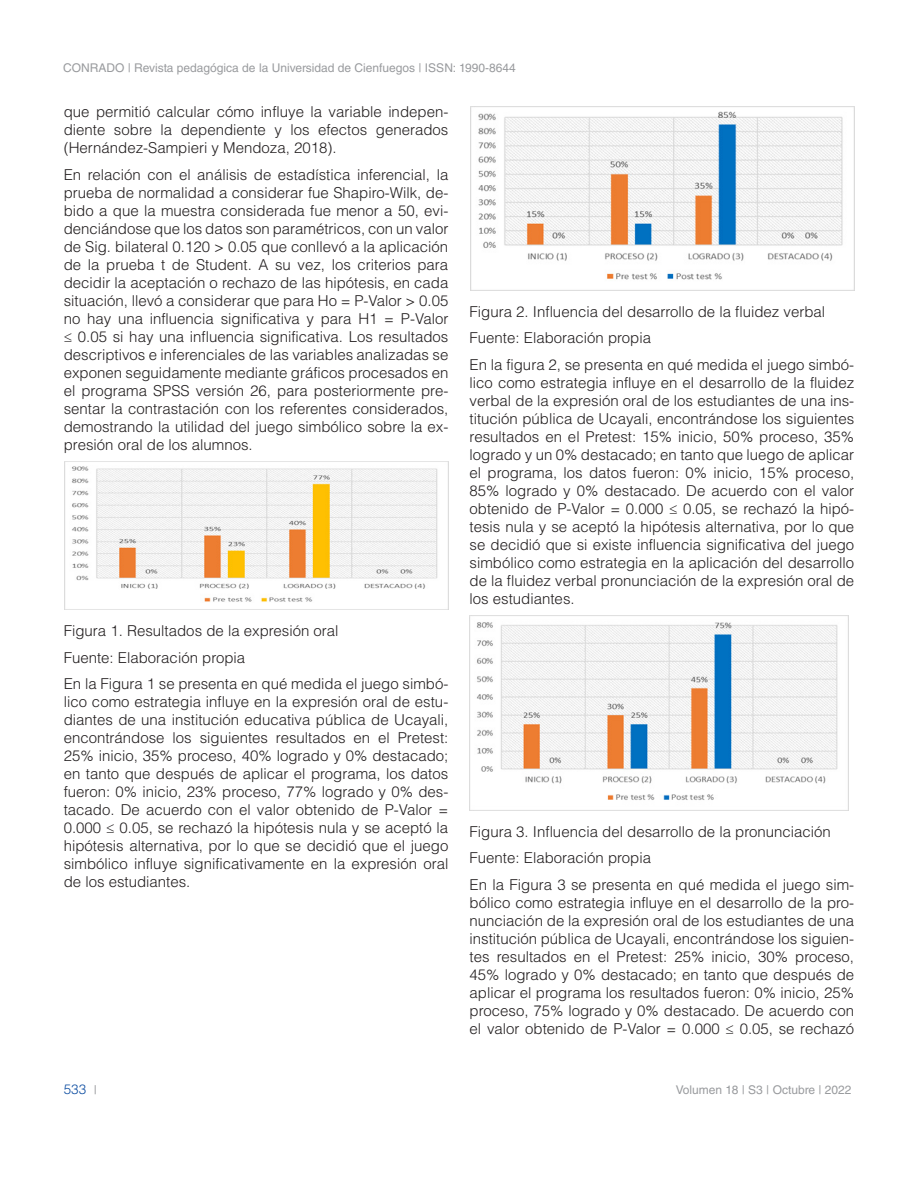
<style>
.page{position:relative;width:918px;height:1188px;background:#fff}
.page>*{position:absolute;margin:0;border:0;box-sizing:border-box;transform-origin:0 0}
.TEXTO{font:300 15px/18px "Helvetica LT Std";color:#231f20;text-align:justify}
.t1{font:300 13.5px "Helvetica LT Std";color:#0d4da1}
.t2{font:12px "Helvetica LT Std";color:#999b9e}
.s1{font-weight:400;font-size:12px;color:#999b9e}
</style>
<div class="page">
<img style="left:64px;top:461px;width:384px;height:149px">
<img style="left:470px;top:107px;width:384px;height:183px">
<img style="left:470px;top:615px;width:378px;height:185px">
<p class="t2" style="left:63px;top:61px;width:454px">CONRADO | Revista pedagógica de la Universidad de Cienfuegos | ISSN: 1990-8644</p>
<p class="TEXTO" style="left:64px;top:103px;width:386px">que permitió calcular cómo influye la variable indepen&shy;diente sobre la dependiente y los efectos generados (Hernández-Sampieri y Mendoza, 2018).</p>
<p class="TEXTO" style="left:64px;top:165px;width:386px">En relación con el análisis de estadística inferencial, la prueba de normalidad a considerar fue Shapiro-Wilk, de&shy;bido a que la muestra considerada fue menor a 50, evi&shy;denciándose que los datos son paramétricos, con un valor de Sig. bilateral 0.120 &gt; 0.05 que conllevó a la aplicación de la prueba t de Student. A su vez, los criterios para decidir la aceptación o rechazo de las hipótesis, en cada situación, llevó a considerar que para Ho = P-Valor &gt; 0.05 no hay una influencia significativa y para H1 = P-Valor ≤ 0.05 si hay una influencia significativa. Los resultados descriptivos e inferenciales de las variables analizadas se exponen seguidamente mediante gráficos procesados en el programa SPSS versión 26, para posteriormente pre&shy;sentar la contrastación con los referentes considerados, demostrando la utilidad del juego simbólico sobre la ex&shy;presión oral de los alumnos.</p>
<p class="TEXTO" style="left:64px;top:622px;width:276px">Figura 1. Resultados de la expresión oral</p>
<p class="TEXTO" style="left:64px;top:648px;width:183px">Fuente: Elaboración propia</p>
<p class="TEXTO" style="left:64px;top:675px;width:386px">En la Figura 1 se presenta en qué medida el juego simbó&shy;lico como estrategia influye en la expresión oral de estu&shy;diantes de una institución educativa pública de Ucayali, encontrándose los siguientes resultados en el Pretest:<br>25% inicio, 35% proceso, 40% logrado y 0% destacado; en tanto que después de aplicar el programa, los datos fueron: 0% inicio, 23% proceso, 77% logrado y 0% des&shy;tacado. De acuerdo con el valor obtenido de P-Valor = 0.000 ≤ 0.05, se rechazó la hipótesis nula y se aceptó la hipótesis alternativa, por lo que se decidió que el juego simbólico influye significativamente en la expresión oral de los estudiantes.</p>
<p class="t1" style="left:64px;top:1081px;width:35px">533 <span class="s1">|</span></p>
<p class="TEXTO" style="left:470px;top:302px;width:357px">Figura 2. Influencia del desarrollo de la fluidez verbal</p>
<p class="TEXTO" style="left:470px;top:329px;width:183px">Fuente: Elaboración propia</p>
<p class="TEXTO" style="left:470px;top:355px;width:386px">En la figura 2, se presenta en qué medida el juego simbó&shy;lico como estrategia influye en el desarrollo de la fluidez verbal de la expresión oral de los estudiantes de una ins&shy;titución pública de Ucayali, encontrándose los siguientes resultados en el Pretest: 15% inicio, 50% proceso, 35% logrado y un 0% destacado; en tanto que luego de aplicar el programa, los datos fueron: 0% inicio, 15% proceso, 85% logrado y 0% destacado. De acuerdo con el valor obtenido de P-Valor = 0.000 ≤ 0.05, se rechazó la hipó&shy;tesis nula y se aceptó la hipótesis alternativa, por lo que se decidió que si existe influencia significativa del juego simbólico como estrategia en la aplicación del desarrollo de la fluidez verbal pronunciación de la expresión oral de los estudiantes.</p>
<p class="TEXTO" style="left:470px;top:822px;width:363px">Figura 3. Influencia del desarrollo de la pronunciación</p>
<p class="TEXTO" style="left:470px;top:849px;width:183px">Fuente: Elaboración propia</p>
<p class="TEXTO" style="left:470px;top:875px;width:386px">En la Figura 3 se presenta en qué medida el juego sim&shy;bólico como estrategia influye en el desarrollo de la pro&shy;nunciación de la expresión oral de los estudiantes de una institución pública de Ucayali, encontrándose los siguien&shy;tes resultados en el Pretest: 25% inicio, 30% proceso, 45% logrado y 0% destacado; en tanto que después de aplicar el programa los resultados fueron: 0% inicio, 25% proceso, 75% logrado y 0% destacado. De acuerdo con el valor obtenido de P-Valor = 0.000 ≤ 0.05, se rechazó</p>
<p class="t2" style="left:676px;top:1083px;width:177px">Volumen 18 | S3 | Octubre | 2022</p>
</div>
